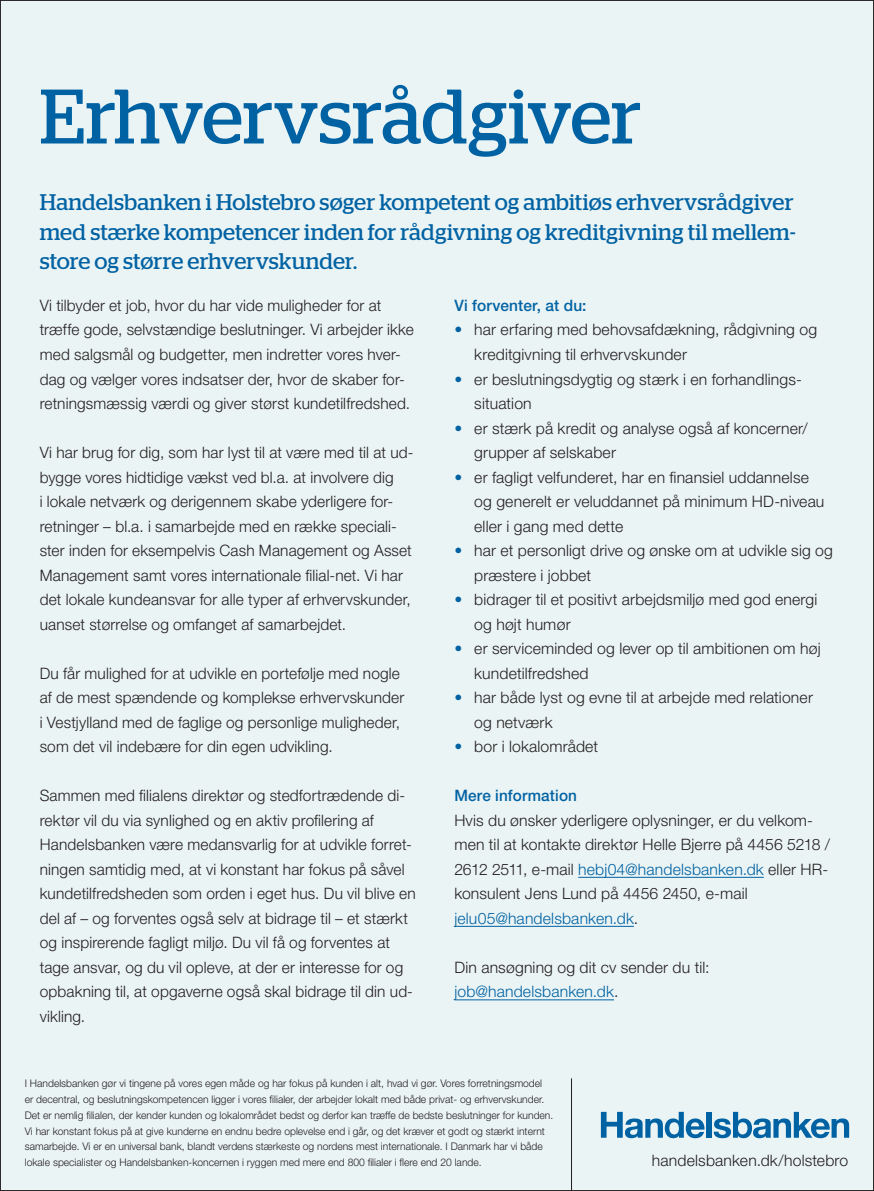
<style>
.page{position:relative;width:874px;height:1191px;background:#fff}
.page>*{position:absolute;margin:0;border:0;box-sizing:border-box;transform-origin:0 0}
.t1{font:77px "Stag";letter-spacing:-.005em;color:#0062a3}
.t2{font:22.57px/29.8px "Stag";letter-spacing:.005em;color:#0062a3;text-align:justify}
.t3{font:300 15.75px/24.5px "Helvetica Neue LT Pro";letter-spacing:.01em;color:#231f20}
.t4{font:300 15.75px "Helvetica Neue LT Pro";letter-spacing:.01em;color:#0062a3}
.t5{font:500 15.75px "Helvetica Neue LT Pro";letter-spacing:.01em;color:#0062a3}
.Brødtekst{font:300 10.5px/15.8px "Helvetica Neue LT Pro";color:#231f20}
.s1{color:#0062a3}
.s2{color:#231f20}
</style>
<div class="page">
<div style="left:0;top:0;width:873px;height:1191px;background:#ebf4f5"></div>
<hr style="left:578px;top:877px;width:185px;height:1px;background:#0062a3">
<hr style="left:454px;top:926px;width:179px;height:1px;background:#0062a3">
<hr style="left:454px;top:999px;width:159px;height:1px;background:#0062a3">
<hr style="left:570px;top:1078px;width:1px;height:113px;background:#231f20">
<div style="left:706px;top:1111px;width:5px;height:26px;background:#0062a3"></div>
<svg style="left:600px;top:1111px;width:104px;height:27px"></svg>
<svg style="left:713px;top:1111px;width:135px;height:27px"></svg>
<p class="t1" style="left:40px;top:72px;width:602px">Erhvervsrådgiver</p>
<p class="t2" style="left:40px;top:187px;width:757px">Handelsbanken i Holstebro søger kompetent og ambitiøs erhvervsrådgiver med stærke kompetencer inden for rådgivning og kreditgivning til mellem&shy;store og større erhvervskunder.</p>
<p class="t3" style="left:40px;top:293px;width:375px">Vi tilbyder et job, hvor du har vide muligheder for at træffe gode, selvstændige beslutninger. Vi arbejder ikke med salgsmål og budgetter, men indretter vores hver&shy;dag og vælger vores indsatser der, hvor de skaber for&shy;retningsmæssig værdi og giver størst kundetilfredshed.</p>
<p class="t3" style="left:40px;top:440px;width:375px">Vi har brug for dig, som har lyst til at være med til at ud&shy;bygge vores hidtidige vækst ved bl.a. at involvere dig<br>i lokale netværk og derigennem skabe yderligere for&shy;retninger – bl.a. i samarbejde med en række speciali&shy;ster inden for eksempelvis Cash Management og Asset Management samt vores internationale filial-net. Vi har det lokale kundeansvar for alle typer af erhvervskunder, uanset størrelse og omfanget af samarbejdet.</p>
<p class="t3" style="left:40px;top:660px;width:366px">Du får mulighed for at udvikle en portefølje med nogle af de mest spændende og komplekse erhvervskunder i Vestjylland med de faglige og personlige muligheder, som det vil indebære for din egen udvikling.</p>
<p class="t3" style="left:40px;top:783px;width:377px">Sammen med filialens direktør og stedfortrædende di&shy;rektør vil du via synlighed og en aktiv profilering af Handelsbanken være medansvarlig for at udvikle forret&shy;ningen samtidig med, at vi konstant har fokus på såvel kundetilfredsheden som orden i eget hus. Du vil blive en del af – og forventes også selv at bidrage til – et stærkt og inspirerende fagligt miljø. Du vil få og forventes at tage ansvar, og du vil opleve, at der er interesse for og opbakning til, at opgaverne også skal bidrage til din ud&shy;vikling.</p>
<p class="t5" style="left:454px;top:296px;width:134px">Vi forventer, at du:</p>
<p class="t3" style="left:474px;top:317px;width:344px;text-indent:-20px"><span class="s1">•</span> har erfaring med behovsafdækning, rådgivning og kreditgivning til erhvervskunder</p>
<p class="t3" style="left:474px;top:366px;width:327px;text-indent:-20px"><span class="s1">•</span> er beslutningsdygtig og stærk i en forhandlings&shy;situation</p>
<p class="t3" style="left:474px;top:415px;width:335px;text-indent:-20px"><span class="s1">•</span> er stærk på kredit og analyse også af koncerner/ grupper af selskaber</p>
<p class="t3" style="left:474px;top:464px;width:351px;text-indent:-20px"><span class="s1">•</span> er fagligt velfunderet, har en finansiel uddannelse og generelt er veluddannet på minimum HD-niveau eller i gang med dette</p>
<p class="t3" style="left:474px;top:538px;width:360px;text-indent:-20px"><span class="s1">•</span> har et personligt drive og ønske om at udvikle sig og præstere i jobbet</p>
<p class="t3" style="left:474px;top:587px;width:344px;text-indent:-20px"><span class="s1">•</span> bidrager til et positivt arbejdsmiljø med god energi og højt humør</p>
<p class="t3" style="left:474px;top:636px;width:347px;text-indent:-20px"><span class="s1">•</span> er serviceminded og lever op til ambitionen om høj kundetilfredshed</p>
<p class="t3" style="left:474px;top:685px;width:340px;text-indent:-20px"><span class="s1">•</span> har både lyst og evne til at arbejde med relationer og netværk</p>
<p class="t3" style="left:454px;top:734px;width:145px"><span class="s1">•</span> bor i lokalområdet</p>
<p class="t5" style="left:454px;top:786px;width:124px">Mere information</p>
<p class="t3" style="left:454px;top:807px;width:377px">Hvis du ønsker yderligere oplysninger, er du velkom&shy;men til at kontakte direktør Helle Bjerre på 4456 5218 / 2612 2511, e-mail <span class="s1">hebj04@handelsbanken.dk</span> eller HR&shy;konsulent Jens Lund på 4456 2450, e-mail</p>
<p class="t4" style="left:454px;top:908px;width:185px">jelu05@handelsbanken.dk<span class="s2">.</span></p>
<p class="t3" style="left:454px;top:954px;width:256px">Din ansøgning og dit cv sender du til:</p>
<p class="t4" style="left:454px;top:982px;width:165px">job@handelsbanken.dk<span class="s2">.</span></p>
<p class="Brødtekst" style="left:25px;top:1075px;width:529px">I Handelsbanken gør vi tingene på vores egen måde og har fokus på kunden i alt, hvad vi gør. Vores forretningsmodel er decentral, og beslutningskompetencen ligger i vores filialer, der arbejder lokalt med både privat- og erhvervskunder.<br>Det er nemlig filialen, der kender kunden og lokalområdet bedst og derfor kan træffe de bedste beslutninger for kunden.<br>Vi har konstant fokus på at give kunderne en endnu bedre oplevelse end i går, og det kræver et godt og stærkt internt samarbejde. Vi er en universal bank, blandt verdens stærkeste og nordens mest internationale. I Danmark har vi både lokale specialister og Handelsbanken-koncernen i ryggen med mere end 800 filialer i flere end 20 lande.</p>
<p class="t3" style="left:651px;top:1148px;width:198px">handelsbanken.dk/holstebro</p>
</div>
